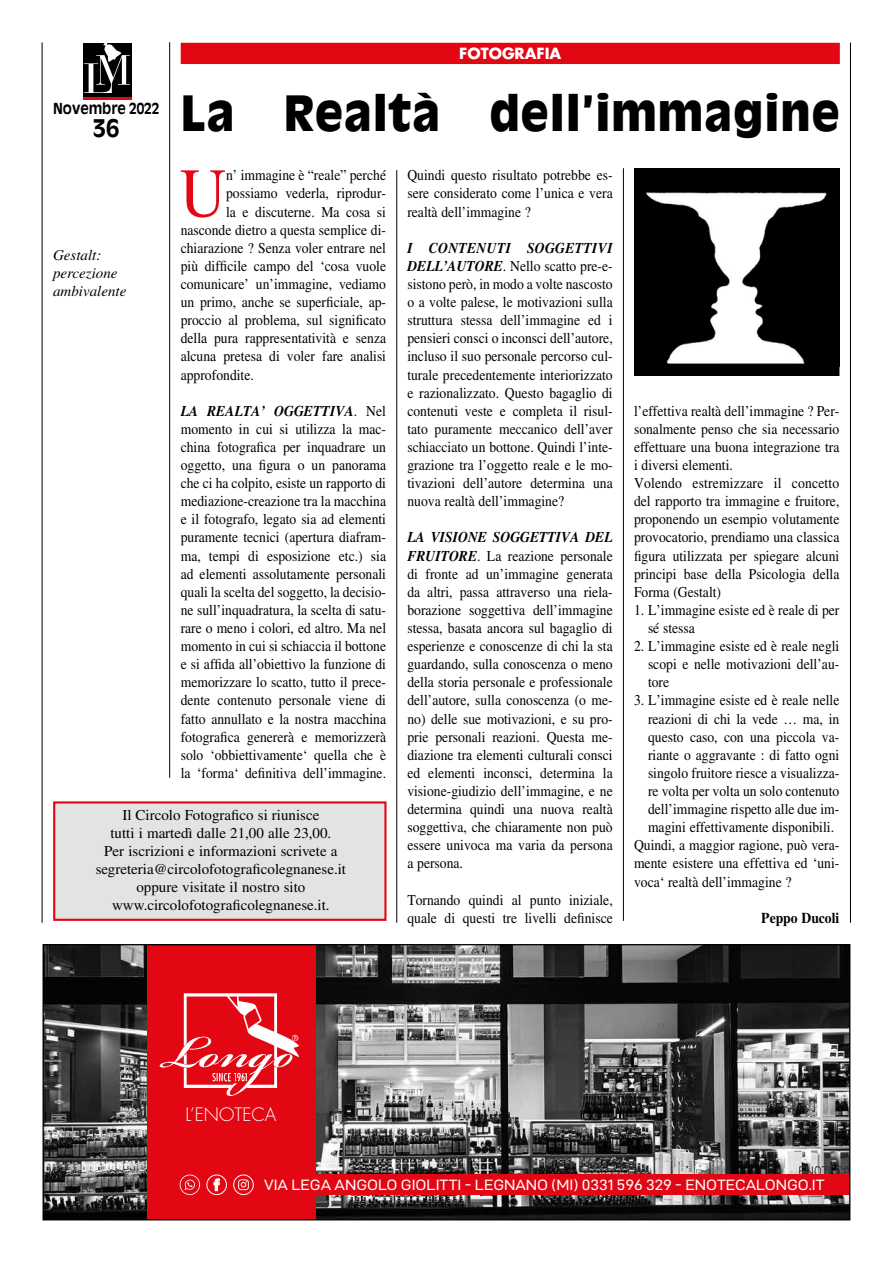
<style>
.page{position:relative;width:893px;height:1263px;background:#fff}
.page>*{position:absolute;margin:0;border:0;box-sizing:border-box;transform-origin:0 0}
.t1{font:69.75px "Times LT Std";color:#e30613;scale:.92 1}
.t2{font:900 48px "Antique Olive Std";letter-spacing:.02em;color:#000;scale:.95 1}
.t3{font:700 24px "Antique Olive Std";color:#000}
.t4{font:300 18px "Futura";color:#fff}
.t5{font:15px/18.1px "Times LT Std";color:#000;text-align:justify;scale:.91 1}
.t6{font:15px/18.1px "Times LT Std";color:#000;text-align:center}
.t7{font:15px "D DIN Exp";color:#fff;scale:1.05 1}
.t8{font:italic 15px/18.1px "Times LT Std";color:#000}
.t9{font:700 15px "Antique Olive Std";color:#000;scale:.91 1}
.t10{font:700 15px "Times LT Std";color:#000;scale:.91 1}
.t11{font:700 15px "Futura Std";color:#fff}
.s1{font-weight:700;font-style:italic}
</style>
<div class="page">
<div style="left:83px;top:44px;width:48px;height:54px;background:#000"></div>
<hr style="left:83px;top:98px;width:48px;height:2px;background:#e30613">
<svg style="left:84px;top:43px;width:46px;height:50px"></svg>
<div style="left:181px;top:43px;width:659px;height:21px;background:#e30613"></div>
<hr style="left:623px;top:168px;width:1px;height:753px;background:#000">
<hr style="left:396px;top:170px;width:1px;height:753px;background:#000">
<div style="left:53px;top:801px;width:334px;height:120px;background:#e3e3e3;border:2px solid #e30613"></div>
<img style="left:634px;top:168px;width:205px;height:208px">
<hr style="left:169px;top:42px;width:1px;height:736px;background:#000">
<hr style="left:42px;top:42px;width:1px;height:881px;background:#000">
<hr style="left:850px;top:43px;width:1px;height:880px;background:#000">
<img style="left:45px;top:946px;width:803px;height:272px">
<div style="left:147px;top:945px;width:168px;height:275px;background:#e30613"></div>
<img style="left:159px;top:993px;width:140px;height:103px">
<div style="left:246px;top:1174px;width:604px;height:21px;background:#e30613"></div>
<div style="left:206px;top:1174px;width:21px;height:21px;border:1px solid #fff;border-radius:50%"></div>
<svg style="left:213px;top:1178px;width:7px;height:14px"></svg>
<div style="left:233px;top:1174px;width:21px;height:21px;border:1px solid #fff;border-radius:50%"></div>
<svg style="left:238px;top:1179px;width:11px;height:11px"></svg>
<svg style="left:180px;top:1174px;width:20px;height:21px"></svg>
<p class="t11" style="left:459px;top:43px;width:103px">FOTOGRAFIA</p>
<h2 class="t2" style="left:181px;top:84px;width:695px">La Realtà dell’immagine</h2>
<h1 class="t1" style="left:180px;top:154px;width:52px">U</h1>
<p class="t5" style="left:226px;top:166px;width:177px">n’ immagine è “reale” perché</p>
<p class="t9" style="left:53px;top:99px;width:118px">Novembre 2022</p>
<h3 class="t3" style="left:93px;top:113px;width:28px">36</h3>
<p class="t5" style="left:407px;top:166px;width:227px">Quindi questo risultato potrebbe es&shy;sere considerato come l’unica e vera realtà dell’immagine ?</p>
<p class="t5" style="left:407px;top:239px;width:227px"><span class="s1">I CONTENUTI SOGGETTIVI DELL’AUTORE</span>. Nello scatto pre-e&shy;sistono però, in modo a volte nascosto o a volte palese, le motivazioni sulla struttura stessa dell’immagine ed i pensieri consci o inconsci dell’autore, incluso il suo personale percorso cul&shy;turale precedentemente interiorizzato e razionalizzato. Questo bagaglio di contenuti veste e completa il risul&shy;tato puramente meccanico dell’aver schiacciato un bottone. Quindi l’inte&shy;grazione tra l’oggetto reale e le mo&shy;tivazioni dell’autore determina una nuova realtà dell’immagine?</p>
<p class="t5" style="left:407px;top:528px;width:227px"><span class="s1">LA VISIONE SOGGETTIVA DEL FRUITORE</span>. La reazione personale di fronte ad un’immagine generata da altri, passa attraverso una riela&shy;borazione soggettiva dell’immagine stessa, basata ancora sul bagaglio di esperienze e conoscenze di chi la sta guardando, sulla conoscenza o meno della storia personale e professionale dell’autore, sulla conoscenza (o me&shy;no) delle sue motivazioni, e su pro&shy;prie personali reazioni. Questa me&shy;diazione tra elementi culturali consci ed elementi inconsci, determina la visione-giudizio dell’immagine, e ne determina quindi una nuova realtà soggettiva, che chiaramente non può essere univoca ma varia da persona a persona.</p>
<p class="t5" style="left:407px;top:890px;width:227px">Tornando quindi al punto iniziale, quale di questi tre livelli definisce</p>
<p class="t5" style="left:226px;top:184px;width:177px">possiamo vederla, riprodur-</p>
<p class="t5" style="left:226px;top:202px;width:177px">la e discuterne. Ma cosa si</p>
<p class="t5" style="left:181px;top:220px;width:227px">nasconde dietro a questa semplice di-</p>
<p class="t5" style="left:181px;top:239px;width:227px">chiarazione ? Senza voler entrare nel</p>
<p class="t5" style="left:181px;top:257px;width:227px">più difficile campo del ‘cosa vuole</p>
<p class="t5" style="left:181px;top:275px;width:227px">comunicare’ un’immagine, vediamo</p>
<p class="t5" style="left:181px;top:293px;width:227px">un primo, anche se superficiale, ap-</p>
<p class="t5" style="left:181px;top:311px;width:227px">proccio al problema, sul significato</p>
<p class="t5" style="left:181px;top:329px;width:227px">della pura rappresentatività e senza</p>
<p class="t5" style="left:181px;top:347px;width:227px">alcuna pretesa di voler fare analisi</p>
<p class="t5" style="left:181px;top:365px;width:82px">approfondite.</p>
<p class="t5" style="left:181px;top:402px;width:227px"><span class="s1">LA REALTA’ OGGETTIVA</span>. Nel momento in cui si utilizza la mac&shy;china fotografica per inquadrare un oggetto, una figura o un panorama che ci ha colpito, esiste un rapporto di mediazione-creazione tra la macchina e il fotografo, legato sia ad elementi puramente tecnici (apertura diafram&shy;ma, tempi di esposizione etc.) sia ad elementi assolutamente personali quali la scelta del soggetto, la decisio&shy;ne sull’inquadratura, la scelta di satu&shy;rare o meno i colori, ed altro. Ma nel momento in cui si schiaccia il bottone e si affida all’obiettivo la funzione di memorizzare lo scatto, tutto il prece&shy;dente contenuto personale viene di fatto annullato e la nostra macchina fotografica genererà e memorizzerà solo ‘obbiettivamente‘ quella che è la ‘forma‘ definitiva dell’immagine.</p>
<p class="t8" style="left:53px;top:246px;width:75px">Gestalt: percezione ambivalente</p>
<p class="t5" style="left:634px;top:401px;width:227px;text-align:left">l’effettiva realtà dell’immagine ? Per&shy;sonalmente penso che sia necessario effettuare una buona integrazione tra i diversi elementi.<br>Volendo estremizzare il concetto del rapporto tra immagine e fruitore, proponendo un esempio volutamente provocatorio, prendiamo una classica figura utilizzata per spiegare alcuni principi base della Psicologia della Forma (Gestalt)</p>
<p class="t5" style="left:648px;top:601px;width:212px;text-indent:-14px">1. L’immagine esiste ed è reale di per sé stessa</p>
<p class="t5" style="left:648px;top:637px;width:212px;text-indent:-14px">2. L’immagine esiste ed è reale negli scopi e nelle motivazioni dell’au&shy;tore</p>
<p class="t5" style="left:634px;top:691px;width:227px">3. L’immagine esiste ed è reale nelle</p>
<p class="t5" style="left:648px;top:709px;width:212px">reazioni di chi la vede … ma, in</p>
<p class="t5" style="left:648px;top:727px;width:212px">questo caso, con una piccola va-</p>
<p class="t5" style="left:648px;top:745px;width:212px">riante o aggravante : di fatto ogni</p>
<p class="t5" style="left:648px;top:764px;width:212px">singolo fruitore riesce a visualizza-</p>
<p class="t5" style="left:648px;top:782px;width:212px">re volta per volta un solo contenuto</p>
<p class="t5" style="left:648px;top:800px;width:212px">dell’immagine rispetto alle due im-</p>
<p class="t5" style="left:648px;top:818px;width:206px">magini effettivamente disponibili.</p>
<p class="t5" style="left:634px;top:836px;width:227px">Quindi, a maggior ragione, può vera-</p>
<p class="t5" style="left:634px;top:854px;width:227px">mente esistere una effettiva ed ‘uni-</p>
<p class="t5" style="left:634px;top:872px;width:175px">voca‘ realtà dell’immagine ?</p>
<p class="t10" style="left:761px;top:909px;width:87px">Peppo Ducoli</p>
<p class="t6" style="left:96px;top:806px;width:252px">Il Circolo Fotografico si riunisce<br>tutti i martedì dalle 21,00 alle 23,00.<br>Per iscrizioni e informazioni scrivete a segreteria@circolofotograficolegnanese.it oppure visitate il nostro sito www.circolofotograficolegnanese.it.</p>
<p class="t4" style="left:186px;top:1102px;width:92px">L’ENOTECA</p>
<p class="t7" style="left:264px;top:1176px;width:535px">VIA LEGA ANGOLO GIOLITTI - LEGNANO (MI) 0331 596 329 - ENOTECALONGO.IT</p>
</div>
